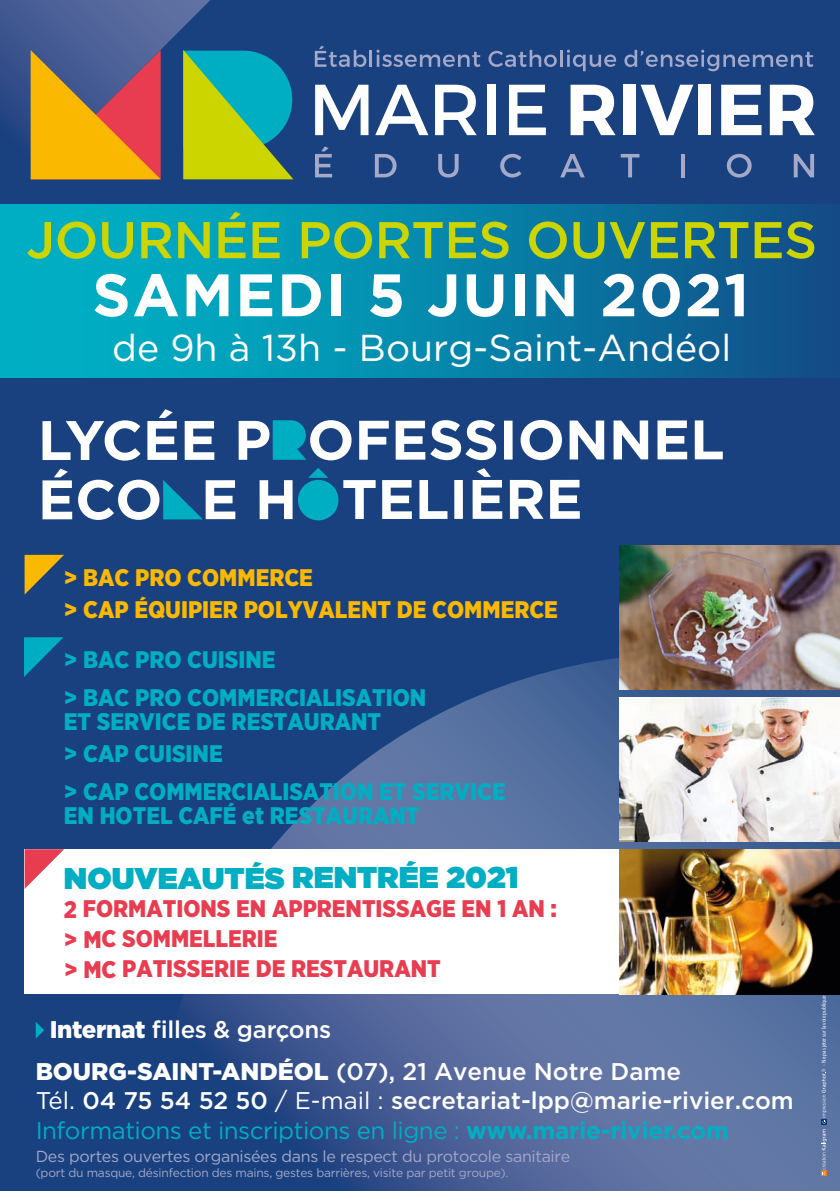
<style>
.page{position:relative;width:840px;height:1191px;background:#fff}
.page>*{position:absolute;margin:0;border:0;box-sizing:border-box;transform-origin:0 0}
.t1{font:700 59.8px "Gotham";letter-spacing:.03em;color:#fff}
.t2{font:700 55.6px/59.4px "Gotham";color:#fff}
.t3{font:500 51.6px "Gotham";color:#cdd500}
.t4{font:37.4px "Gotham";color:#fff}
.t5{font:900 30px "Gotham";color:#00aec3}
.t6{font:500 24.2px/29.4px "Gotham";color:#fff}
.t7{font:900 24px/38px "Gotham Narrow";color:#00aec3}
.t8{font:900 24px/30px "Gotham Narrow";color:#e83d50}
.t9{font:900 24px/32px "Gotham Narrow";color:#fbb800}
.t10{font:16px "Gotham";letter-spacing:-.02em;color:#a4a8c9}
.t11{font:12px "Gotham";letter-spacing:-.02em;color:#a4a8c9}
.t12{font:6px "Myriad Pro";color:#fff;scale:.84 1}
.s1{font-weight:900}
.s2{font-weight:400}
.s3{font-weight:400;color:#00aec3}
.s4{font-weight:700;color:#00aec3}
</style>
<div class="page">
<div style="left:0;top:0;width:839px;height:1191px;background:#19417f"></div>
<svg style="left:180px;top:658px;width:659px;height:533px"></svg>
<div style="left:0;top:204px;width:839px;height:174px;background:linear-gradient(to right,#00bccc,#10518a)"></div>
<svg style="left:36px;top:1022px;width:8px;height:16px"></svg>
<svg style="left:315px;top:85px;width:53px;height:50px"></svg>
<svg style="left:375px;top:85px;width:53px;height:50px"></svg>
<svg style="left:435px;top:85px;width:41px;height:50px"></svg>
<div style="left:487px;top:85px;width:8px;height:50px;background:#fff"></div>
<svg style="left:509px;top:85px;width:36px;height:50px"></svg>
<svg style="left:570px;top:85px;width:45px;height:50px"></svg>
<div style="left:622px;top:85px;width:13px;height:50px;background:#fff"></div>
<svg style="left:640px;top:85px;width:53px;height:50px"></svg>
<div style="left:697px;top:85px;width:13px;height:50px;background:#fff"></div>
<svg style="left:721px;top:85px;width:40px;height:50px"></svg>
<svg style="left:769px;top:85px;width:45px;height:50px"></svg>
<svg style="left:315px;top:146px;width:17px;height:31px"></svg>
<svg style="left:374px;top:154px;width:22px;height:23px"></svg>
<svg style="left:438px;top:154px;width:20px;height:23px"></svg>
<svg style="left:500px;top:154px;width:21px;height:23px"></svg>
<svg style="left:560px;top:154px;width:24px;height:23px"></svg>
<svg style="left:620px;top:154px;width:19px;height:23px"></svg>
<svg style="left:681px;top:154px;width:3px;height:23px"></svg>
<svg style="left:726px;top:154px;width:25px;height:23px"></svg>
<svg style="left:793px;top:154px;width:20px;height:23px"></svg>
<svg style="left:314px;top:46px;width:52px;height:21px"></svg>
<hr style="left:369px;top:50px;width:3px;height:17px;background:#a4a8c9">
<svg style="left:376px;top:50px;width:104px;height:17px"></svg>
<svg style="left:488px;top:50px;width:68px;height:17px"></svg>
<hr style="left:559px;top:50px;width:3px;height:17px;background:#a4a8c9">
<svg style="left:567px;top:50px;width:49px;height:21px"></svg>
<svg style="left:624px;top:50px;width:188px;height:21px"></svg>
<svg style="left:0;top:0;width:293px;height:179px"></svg>
<div style="left:25px;top:849px;width:814px;height:145px;background:#fff"></div>
<svg style="left:272px;top:420px;width:34px;height:40px"></svg>
<svg style="left:308px;top:468px;width:20px;height:10px"></svg>
<div style="left:298px;top:480px;width:40px;height:40px;background:#00aec3;border-radius:50%"></div>
<svg style="left:163px;top:480px;width:40px;height:39px"></svg>
<svg style="left:25px;top:555px;width:39px;height:39px"></svg>
<svg style="left:24px;top:637px;width:39px;height:40px"></svg>
<svg style="left:25px;top:849px;width:39px;height:40px"></svg>
<img style="left:618px;top:545px;width:221px;height:145px">
<img style="left:619px;top:849px;width:220px;height:145px">
<img style="left:618px;top:697px;width:221px;height:145px">
<svg style="left:820px;top:1068px;width:6px;height:108px"></svg>
<h3 class="t3" style="left:26px;top:206px;width:792px">JOURNÉE PORTES OUVERTES</h3>
<h1 class="t1" style="left:92px;top:255px;width:658px">SAMEDI 5 JUIN 2021</h1>
<h3 class="t4" style="left:112px;top:324px;width:620px">de 9h à 13h - Bourg-Saint-Andéol</h3>
<h2 class="t2" style="left:38px;top:410px;width:688px">LYCÉE P OFESSIONNEL<br>ÉCO E H TELIÈRE</h2>
<p class="t9" style="left:64px;top:562px;width:495px">&gt; BAC PRO COMMERCE<br>&gt; CAP ÉQUIPIER POLYVALENT DE COMMERCE</p>
<p class="t7" style="left:64px;top:640px;width:364px">&gt; BAC PRO CUISINE<br>&gt; BAC PRO COMMERCIALISATION</p>
<p class="t7" style="left:64px;top:705px;width:318px;line-height:32px">ET SERVICE DE RESTAURANT &gt; CAP CUISINE</p>
<p class="t7" style="left:64px;top:779px;width:443px;line-height:24px">&gt; CAP COMMERCIALISATION ET SERVICE<br>EN HOTEL CAFÉ et RESTAURANT</p>
<p class="t5" style="left:64px;top:856px;width:456px">NOUVEAUTÉS RENTRÉE 2021</p>
<p class="t8" style="left:64px;top:893px;width:494px">2 FORMATIONS EN APPRENTISSAGE EN 1 AN : &gt; MC SOMMELLERIE<br>&gt; MC PATISSERIE DE RESTAURANT</p>
<p class="t6" style="left:50px;top:1014px;width:283px"><span class="s1">Internat</span> filles &amp; garçons</p>
<p class="t6" style="left:36px;top:1056px;width:759px"><span class="s1">BOURG-SAINT-ANDÉOL</span> (07), 21 Avenue Notre Dame<br><span class="s2">Tél.</span> 04 75 54 52 50 <span class="s2">/ E-mail :</span> secretariat-lpp@marie-rivier.com<br><span class="s3">Informations et inscriptions en ligne :</span> <span class="s4">www.marie-rivier.com</span></p>
<p class="t10" style="left:36px;top:1146px;width:535px">Des portes ouvertes organisées dans le respect du protocole sanitaire</p>
<p class="t11" style="left:36px;top:1164px;width:474px">(port du masque, désinfection des mains, gestes barrières, visite par petit groupe).</p>
<p class="t12" style="left:819px;top:1066px;width:85px;rotate:-90deg">- Ne pas jeter sur la voie publique</p>
</div>
